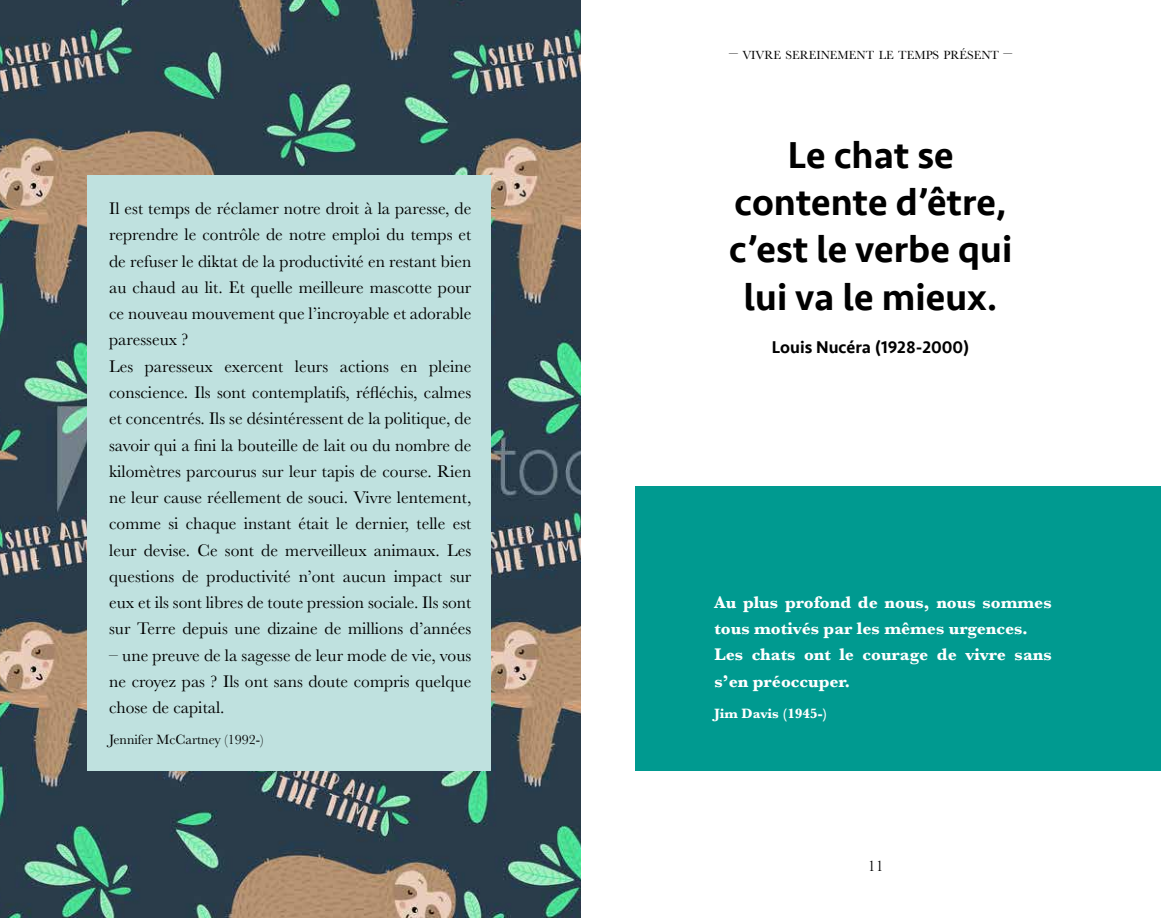
<style>
.page{position:relative;width:1161px;height:918px;background:#fff}
.page>*{position:absolute;margin:0;border:0;box-sizing:border-box;transform-origin:0 0}
.t1{font:500 38.5px/47.2px "Seravek";color:#000;text-align:center}
.t2{font:17.5px/26.2px "Baskerville";color:#000}
.t3{font:700 17.5px/26.2px "Baskerville";color:#fff}
.t4{font:500 17.5px "Seravek";color:#000}
.t5{font:15.75px "Baskerville";color:#000}
.t6{font:14px "Baskerville";color:#000}
.t7{font:700 14px "Baskerville";color:#fff}
.t8{font:12.25px "Baskerville";color:#000}
.s1{font-size:17.5px}
</style>
<div class="page">
<img style="left:0;top:0;width:580px;height:918px">
<div style="left:635px;top:486px;width:526px;height:285px;background:#009a90"></div>
<div style="left:88px;top:175px;width:403px;height:596px;background:#bfe1df"></div>
<p class="t2" style="left:109px;top:196px;width:364px">Il est temps de réclamer notre droit à la paresse, de reprendre le contrôle de notre emploi du temps et de refuser le diktat de la productivité en restant bien au chaud au lit. Et quelle meilleure mascotte pour ce nouveau mouvement que l’incroyable et adorable paresseux ?<br>Les paresseux exercent leurs actions en pleine conscience. Ils sont contemplatifs, réfléchis, calmes et concentrés. Ils se désintéressent de la politique, de savoir qui a fini la bouteille de lait ou du nombre de kilomètres parcourus sur leur tapis de course. Rien ne leur cause réellement de souci. Vivre lentement, comme si chaque instant était le dernier, telle est leur devise. Ce sont de merveilleux animaux. Les questions de productivité n’ont aucun impact sur eux et ils sont libres de toute pression sociale. Ils sont sur Terre depuis une dizaine de millions d’années</p>
<p class="t2" style="left:109px;top:642px;width:364px;text-align:justify">– une preuve de la sagesse de leur mode de vie, vous ne croyez pas ? Ils ont sans doute compris quelque chose de capital.</p>
<p class="t6" style="left:109px;top:731px;width:156px">Jennifer McCartney (1992-)</p>
<p class="t8" style="left:729px;top:47px;width:284px"><span class="s1">–</span> VIVRE SEREINEMENT LE TEMPS PRÉSENT <span class="s1">–</span></p>
<h1 class="t1" style="left:729px;top:132px;width:285px">Le chat se contente d’être, c’est le verbe qui lui va le mieux.</h1>
<p class="t4" style="left:772px;top:337px;width:199px">Louis Nucéra (1928-2000)</p>
<p class="t3" style="left:714px;top:589px;width:339px">Au plus profond de nous, nous sommes tous motivés par les mêmes urgences.<br>Les chats ont le courage de vivre sans s’en préoccuper.</p>
<p class="t7" style="left:714px;top:703px;width:114px">Jim Davis (1945-)</p>
<p class="t5" style="left:868px;top:856px;width:17px">11</p>
</div>
